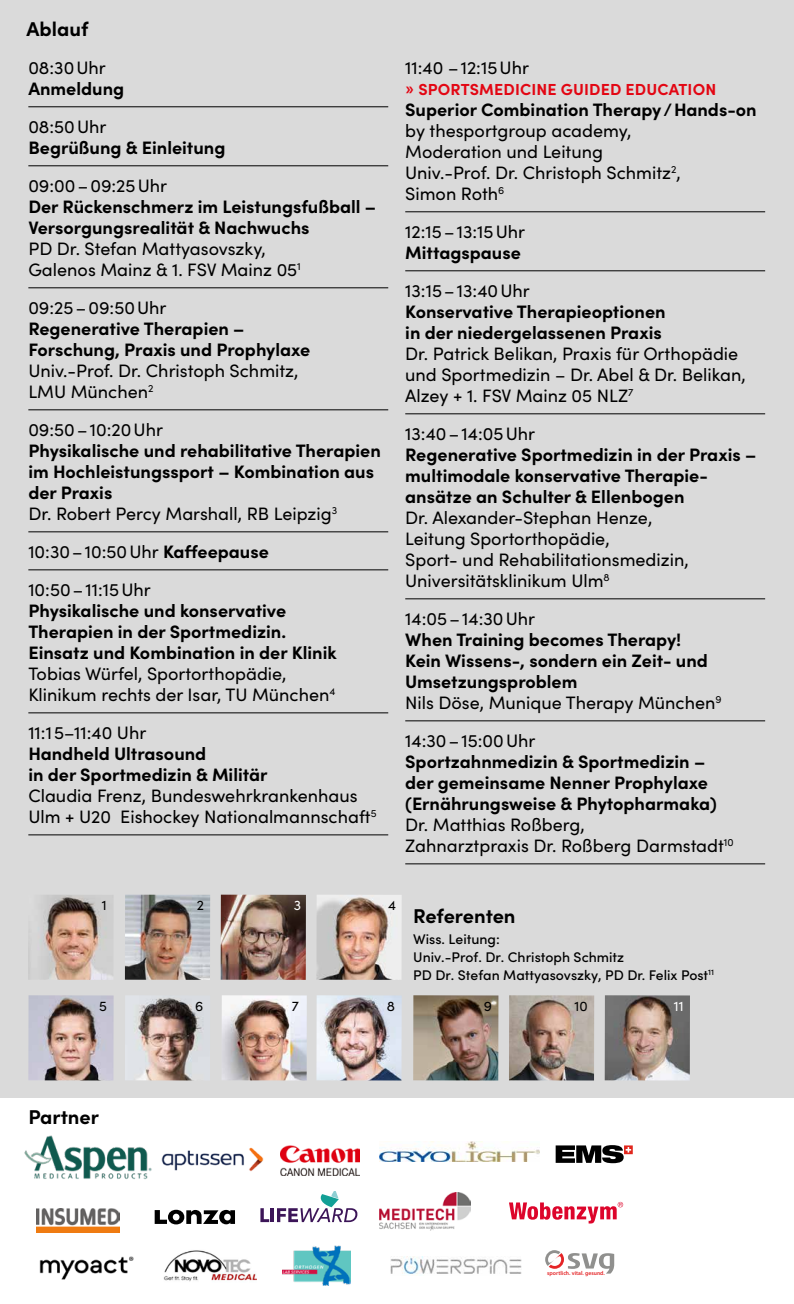
<style>
.page{position:relative;width:794px;height:1304px;background:#fff}
.page>*{position:absolute;margin:0;border:0;box-sizing:border-box;transform-origin:0 0}
.t1{font:700 20px "Sofia Pro";color:#000}
.t2{font:700 18px/21px "Sofia Pro";color:#000}
.t3{font:18px/21px "Sofia Pro";color:#000}
.t4{font:700 16px "Sofia Pro";letter-spacing:.01em;color:#e30613}
.t5{font:500 14px/18px "Sofia Pro";color:#000}
.t6{font:14px "Sofia Pro";color:#000}
.t7{font:14px "Sofia Pro";color:#fff}
.t8{font:600 5.8px "Myriad Pro";color:#e52527}
.s1{font-weight:400}
.s2{font-weight:700}
.s3{font-weight:900}
</style>
<div class="page">
<div style="left:0;top:0;width:794px;height:1097px;background:#dadada"></div>
<hr style="left:28px;top:106px;width:360px;height:1px;background:#000">
<hr style="left:28px;top:165px;width:360px;height:1px;background:#000">
<hr style="left:28px;top:287px;width:360px;height:1px;background:#000">
<hr style="left:28px;top:409px;width:360px;height:1px;background:#000">
<hr style="left:28px;top:531px;width:360px;height:1px;background:#000">
<hr style="left:28px;top:569px;width:360px;height:1px;background:#000">
<hr style="left:28px;top:712px;width:360px;height:1px;background:#000">
<hr style="left:28px;top:834px;width:360px;height:1px;background:#000">
<hr style="left:405px;top:211px;width:360px;height:1px;background:#000">
<hr style="left:405px;top:270px;width:360px;height:1px;background:#000">
<hr style="left:405px;top:413px;width:360px;height:1px;background:#000">
<hr style="left:405px;top:598px;width:360px;height:1px;background:#000">
<hr style="left:405px;top:720px;width:360px;height:1px;background:#000">
<hr style="left:405px;top:863px;width:360px;height:1px;background:#000">
<img style="left:24px;top:1135px;width:128px;height:44px">
<img style="left:36px;top:1208px;width:83px;height:25px">
<img style="left:161px;top:1147px;width:103px;height:25px">
<img style="left:281px;top:1145px;width:78px;height:30px">
<img style="left:380px;top:1142px;width:160px;height:20px">
<svg style="left:155px;top:1210px;width:80px;height:14px"></svg>
<svg style="left:555px;top:1145px;width:78px;height:18px"></svg>
<svg style="left:509px;top:1202px;width:114px;height:21px"></svg>
<img style="left:163px;top:1250px;width:93px;height:32px">
<img style="left:380px;top:1192px;width:90px;height:39px">
<img style="left:28px;top:895px;width:85px;height:85px">
<img style="left:125px;top:895px;width:85px;height:85px">
<img style="left:221px;top:895px;width:85px;height:85px">
<img style="left:316px;top:895px;width:86px;height:85px">
<img style="left:28px;top:995px;width:86px;height:85px">
<img style="left:222px;top:995px;width:85px;height:85px">
<img style="left:125px;top:996px;width:77px;height:84px">
<img style="left:316px;top:995px;width:86px;height:85px">
<img style="left:413px;top:995px;width:85px;height:85px">
<img style="left:509px;top:995px;width:85px;height:85px">
<img style="left:605px;top:995px;width:85px;height:85px">
<img style="left:390px;top:1256px;width:132px;height:18px">
<svg style="left:545px;top:1250px;width:69px;height:24px"></svg>
<img style="left:39px;top:1256px;width:95px;height:24px">
<img style="left:283px;top:1246px;width:67px;height:40px">
<svg style="left:260px;top:1208px;width:9px;height:14px"></svg>
<hr style="left:271px;top:1208px;width:3px;height:14px;background:#3c1558">
<svg style="left:277px;top:1191px;width:80px;height:31px"></svg>
<p class="t1" style="left:26px;top:13px;width:63px">Ablauf</p>
<p class="t3" style="left:28px;top:56px;width:79px">08:30Uhr</p>
<p class="t2" style="left:28px;top:77px;width:97px">Anmeldung</p>
<p class="t3" style="left:28px;top:115px;width:80px">08:50Uhr</p>
<p class="t2" style="left:28px;top:136px;width:199px">Begrüßung &amp; Einleitung</p>
<p class="t3" style="left:28px;top:174px;width:140px">09:00–09:25Uhr</p>
<p class="t2" style="left:28px;top:195px;width:349px">Der Rückenschmerz im Leistungsfußball –<br>Versorgungsrealität &amp; Nachwuchs</p>
<p class="t3" style="left:28px;top:237px;width:274px">PD Dr. Stefan Mattyasovszky,<br>Galenos Mainz &amp; 1. FSV Mainz 05<sup>1</sup></p>
<p class="t3" style="left:28px;top:296px;width:140px">09:25–09:50Uhr</p>
<p class="t2" style="left:28px;top:317px;width:283px">Regenerative Therapien –<br>Forschung, Praxis und Prophylaxe</p>
<p class="t3" style="left:28px;top:359px;width:272px">Univ.-Prof. Dr. Christoph Schmitz,<br>LMU München<sup>2</sup></p>
<p class="t3" style="left:28px;top:418px;width:136px">09:50–10:20Uhr</p>
<p class="t2" style="left:28px;top:439px;width:354px">Physikalische und rehabilitative Therapien im Hochleistungssport – Kombination aus der Praxis<br><span class="s1">Dr. Robert Percy Marshall, RB Leipzig</span><sup>3</sup></p>
<p class="t3" style="left:28px;top:532px;width:242px;line-height:38px">10:30–10:50Uhr <span class="s2">Kaffeepause<br></span>10:50–11:15Uhr</p>
<p class="t2" style="left:28px;top:599px;width:310px">Physikalische und konservative<br>Therapien in der Sportmedizin.<br>Einsatz und Kombination in der Klinik</p>
<p class="t3" style="left:28px;top:662px;width:308px">Tobias Würfel, Sportorthopädie,<br>Klinikum rechts der Isar, TU München<sup>4</sup></p>
<p class="t3" style="left:28px;top:721px;width:119px">11:15–11:40 Uhr</p>
<p class="t2" style="left:28px;top:742px;width:241px">Handheld Ultrasound<br>in der Sportmedizin &amp; Militär</p>
<p class="t3" style="left:28px;top:784px;width:350px">Claudia Frenz, Bundeswehrkrankenhaus<br>Ulm + U20 Eishockey Nationalmannschaft<sup>5</sup></p>
<p class="t3" style="left:405px;top:56px;width:125px">11:40 –12:15Uhr</p>
<p class="t4" style="left:405px;top:77px;width:312px"><span class="s3">»</span> SPORTSMEDICINE GUIDED EDUCATION</p>
<p class="t2" style="left:405px;top:98px;width:353px">Superior Combination Therapy/Hands-on</p>
<p class="t3" style="left:405px;top:119px;width:277px">by thesportgroup academy,<br>Moderation und Leitung<br>Univ.-Prof. Dr. Christoph Schmitz<sup>2</sup>,<br>Simon Roth<sup>6</sup></p>
<p class="t3" style="left:405px;top:220px;width:121px">12:15–13:15Uhr</p>
<p class="t2" style="left:405px;top:241px;width:117px">Mittagspause</p>
<p class="t3" style="left:405px;top:279px;width:126px">13:15–13:40Uhr</p>
<p class="t2" style="left:405px;top:300px;width:262px">Konservative Therapieoptionen in der niedergelassenen Praxis</p>
<p class="t3" style="left:405px;top:342px;width:342px">Dr. Patrick Belikan, Praxis für Orthopädie und Sportmedizin – Dr. Abel &amp; Dr. Belikan,<br>Alzey + 1. FSV Mainz 05 NLZ<sup>7</sup></p>
<p class="t3" style="left:405px;top:422px;width:131px">13:40–14:05Uhr</p>
<p class="t2" style="left:405px;top:443px;width:352px">Regenerative Sportmedizin in der Praxis – multimodale konservative Therapie&shy;ansätze an Schulter &amp; Ellenbogen</p>
<p class="t3" style="left:405px;top:506px;width:285px">Dr. Alexander-Stephan Henze,<br>Leitung Sportorthopädie,<br>Sport- und Rehabilitationsmedizin,<br>Universitätsklinikum Ulm<sup>8</sup></p>
<p class="t3" style="left:405px;top:607px;width:131px">14:05–14:30Uhr</p>
<p class="t2" style="left:405px;top:628px;width:318px">When Training becomes Therapy!<br>Kein Wissens-, sondern ein Zeit- und<br>Umsetzungsproblem<br><span class="s1">Nils Döse, Munique Therapy München</span><sup>9</sup></p>
<p class="t3" style="left:405px;top:729px;width:132px">14:30–15:00Uhr</p>
<p class="t2" style="left:405px;top:750px;width:313px">Sportzahnmedizin &amp; Sportmedizin – der gemeinsame Nenner Prophylaxe (Ernährungsweise &amp; Phytopharmaka)</p>
<p class="t3" style="left:405px;top:813px;width:330px">Dr. Matthias Roßberg,<br>Zahnarztpraxis Dr. Roßberg Darmstadt<sup>10</sup></p>
<p class="t6" style="left:102px;top:895px;width:6px">1</p>
<p class="t6" style="left:197px;top:895px;width:9px">2</p>
<p class="t7" style="left:294px;top:895px;width:9px">3</p>
<p class="t6" style="left:388px;top:895px;width:9px">4</p>
<p class="t1" style="left:413px;top:900px;width:104px">Referenten</p>
<p class="t5" style="left:413px;top:929px;width:302px">Wiss. Leitung:<br>Univ.-Prof. Dr. Christoph Schmitz<br>PD Dr. Stefan Mattyasovszky, PD Dr. Felix Post<sup>11</sup></p>
<p class="t6" style="left:99px;top:996px;width:9px">5</p>
<p class="t6" style="left:195px;top:996px;width:10px">6</p>
<p class="t6" style="left:292px;top:996px;width:9px">7</p>
<p class="t6" style="left:387px;top:996px;width:10px">8</p>
<p class="t6" style="left:484px;top:996px;width:10px">9</p>
<p class="t6" style="left:574px;top:996px;width:15px">10</p>
<p class="t7" style="left:674px;top:996px;width:11px">11</p>
<p class="t1" style="left:28px;top:1102px;width:72px">Partner</p>
<p class="t8" style="left:547px;top:1270px;width:59px">sportlich. vital. gesund.</p>
</div>
